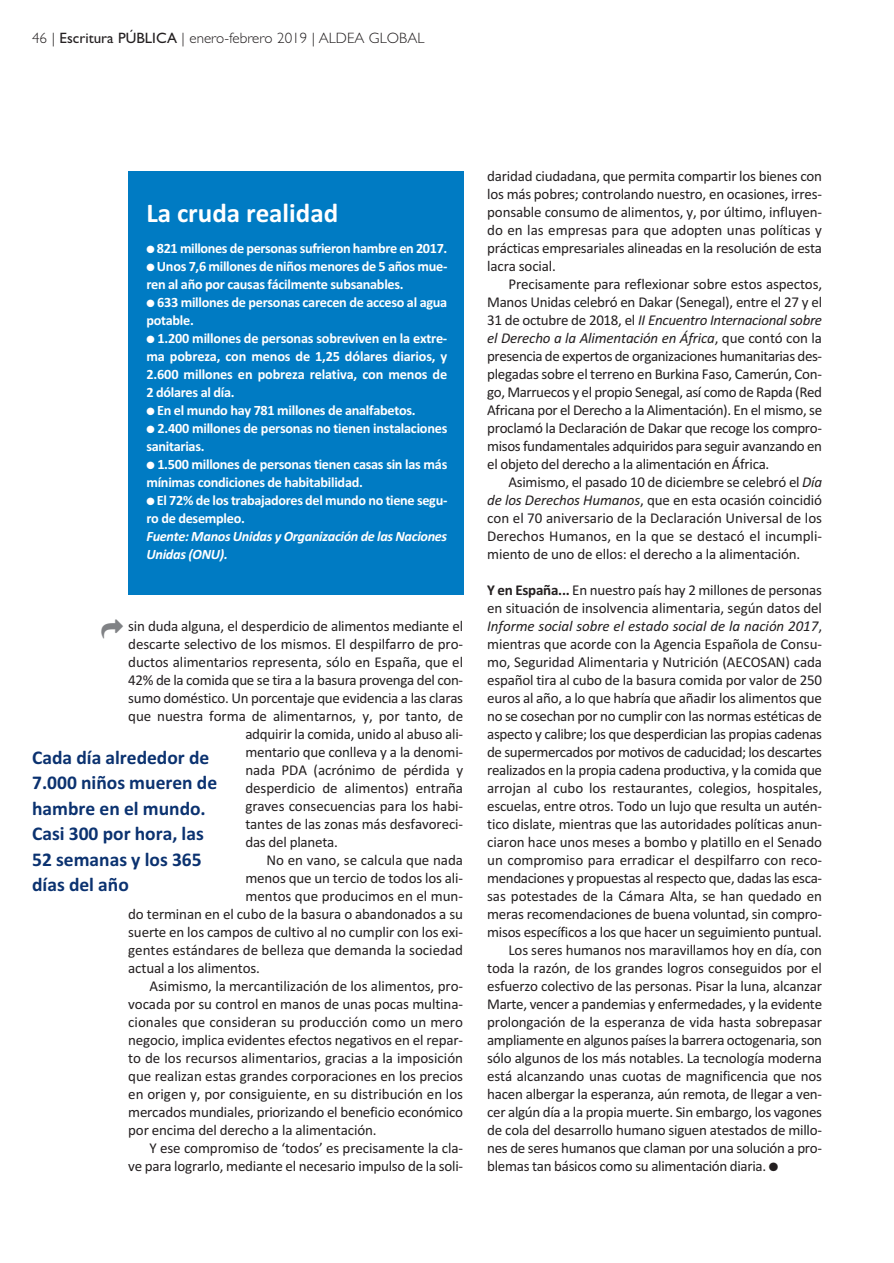
<style>
.page{position:relative;width:894px;height:1263px;background:#fff}
.page>*{position:absolute;margin:0;border:0;box-sizing:border-box;transform-origin:0 0}
.t1{font:700 27px "Calibri";color:#fff}
.t2{font:700 19.5px/25.5px "Calibri";color:#0b3270}
.t3{font:15px/18px "Calibri";letter-spacing:-.01em;color:#231f20;text-align:justify}
.t4{font:300 15px "Gill Sans";color:#231f20}
.t5{font:15px "Calibri";letter-spacing:-.03em;color:#231f20}
.t6{font:italic 15px "Calibri";letter-spacing:-.005em;color:#231f20}
.t7{font:700 14.25px/18px "Calibri";letter-spacing:-.02em;color:#fff}
.t8{font:italic 700 14.25px/18px "Calibri";letter-spacing:-.02em;color:#fff}
.s1{font-weight:400}
.s2{font-style:italic}
.s3{font-weight:700}
.s4{font-style:normal}
</style>
<div class="page">
<div style="left:128px;top:171px;width:335px;height:423px;background:#007bc3"></div>
<p class="t4" style="left:32px;top:33px;width:394px">46 | <span class="s1">Escritura PÚBLICA</span> | enero-febrero 2019 | ALDEA GLOBAL</p>
<h1 class="t1" style="left:146px;top:204px;width:193px">La cruda realidad</h1>
<p class="t7" style="left:146px;top:240px;width:302px">● 821 millones de personas sufrieron hambre en 2017.</p>
<p class="t7" style="left:146px;top:258px;width:302px">● Unos 7,6 millones de niños menores de 5 años mue&shy;ren al año por causas fácilmente subsanables.</p>
<p class="t7" style="left:146px;top:294px;width:302px">● 633 millones de personas carecen de acceso al agua potable.</p>
<p class="t7" style="left:146px;top:330px;width:302px;text-align:justify">● 1.200 millones de personas sobreviven en la extre&shy;ma pobreza, con menos de 1,25 dólares diarios, y 2.600 millones en pobreza relativa, con menos de 2 dólares al día.</p>
<p class="t7" style="left:146px;top:402px;width:270px">● En el mundo hay 781 millones de analfabetos.</p>
<p class="t7" style="left:146px;top:420px;width:302px">● 2.400 millones de personas no tienen instalaciones sanitarias.</p>
<p class="t7" style="left:146px;top:456px;width:302px">● 1.500 millones de personas tienen casas sin las más mínimas condiciones de habitabilidad.</p>
<p class="t7" style="left:146px;top:492px;width:302px">● El 72% de los trabajadores del mundo no tiene segu&shy;ro de desempleo.</p>
<p class="t8" style="left:146px;top:528px;width:302px">Fuente: Manos Unidas y Organización de las Naciones<br>Unidas (ONU).</p>
<p class="t3" style="left:128px;top:618px;width:336px">sin duda alguna, el desperdicio de alimentos mediante el</p>
<p class="t3" style="left:128px;top:636px;width:336px">descarte selectivo de los mismos. El despilfarro de pro-</p>
<p class="t3" style="left:128px;top:654px;width:336px">ductos alimentarios representa, sólo en España, que el</p>
<p class="t3" style="left:128px;top:672px;width:336px">42% de la comida que se tira a la basura provenga del con-</p>
<p class="t3" style="left:128px;top:690px;width:336px">sumo doméstico. Un porcentaje que evidencia a las claras</p>
<p class="t3" style="left:128px;top:708px;width:336px">que nuestra forma de alimentarnos, y, por tanto, de</p>
<p class="t3" style="left:245px;top:726px;width:219px">adquirir la comida, unido al abuso ali-</p>
<p class="t3" style="left:245px;top:744px;width:219px">mentario que conlleva y a la denomi-</p>
<p class="t3" style="left:245px;top:762px;width:219px">nada PDA (acrónimo de pérdida y</p>
<p class="t3" style="left:245px;top:780px;width:219px">desperdicio de alimentos) entraña</p>
<p class="t3" style="left:245px;top:798px;width:219px">graves consecuencias para los habi-</p>
<p class="t3" style="left:245px;top:816px;width:219px">tantes de las zonas más desfavoreci-</p>
<p class="t3" style="left:245px;top:834px;width:94px">das del planeta.</p>
<p class="t3" style="left:266px;top:852px;width:198px">No en vano, se calcula que nada</p>
<p class="t3" style="left:245px;top:870px;width:219px">menos que un tercio de todos los ali-</p>
<p class="t3" style="left:245px;top:888px;width:219px">mentos que producimos en el mun-</p>
<p class="t3" style="left:128px;top:906px;width:336px">do terminan en el cubo de la basura o abandonados a su</p>
<p class="t3" style="left:128px;top:924px;width:336px">suerte en los campos de cultivo al no cumplir con los exi-</p>
<p class="t3" style="left:128px;top:942px;width:336px">gentes estándares de belleza que demanda la sociedad</p>
<p class="t3" style="left:128px;top:960px;width:133px">actual a los alimentos.</p>
<p class="t3" style="left:149px;top:978px;width:315px">Asimismo, la mercantilización de los alimentos, pro-</p>
<p class="t3" style="left:128px;top:996px;width:336px">vocada por su control en manos de unas pocas multina-</p>
<p class="t3" style="left:128px;top:1014px;width:336px">cionales que consideran su producción como un mero</p>
<p class="t3" style="left:128px;top:1032px;width:336px">negocio, implica evidentes efectos negativos en el repar-</p>
<p class="t3" style="left:128px;top:1050px;width:336px">to de los recursos alimentarios, gracias a la imposición</p>
<p class="t3" style="left:128px;top:1068px;width:336px">que realizan estas grandes corporaciones en los precios</p>
<p class="t3" style="left:128px;top:1086px;width:336px">en origen y, por consiguiente, en su distribución en los</p>
<p class="t3" style="left:128px;top:1104px;width:336px">mercados mundiales, priorizando el beneficio económico</p>
<p class="t3" style="left:128px;top:1122px;width:250px">por encima del derecho a la alimentación.</p>
<p class="t3" style="left:149px;top:1140px;width:315px">Y ese compromiso de ‘todos’ es precisamente la cla-</p>
<p class="t3" style="left:128px;top:1158px;width:336px">ve para lograrlo, mediante el necesario impulso de la soli-</p>
<h2 class="t2" style="left:32px;top:746px;width:186px">Cada día alrededor de<br>7.000 niños mueren de hambre en el mundo.<br>Casi 300 por hora, las<br>52 semanas y los 365 días del año</h2>
<p class="t3" style="left:487px;top:168px;width:336px">daridad ciudadana, que permita compartir los bienes con los más pobres; controlando nuestro, en ocasiones, irres&shy;ponsable consumo de alimentos, y, por último, influyen&shy;do en las empresas para que adopten unas políticas y prácticas empresariales alineadas en la resolución de esta lacra social.</p>
<p class="t3" style="left:487px;top:276px;width:336px;text-indent:21px">Precisamente para reflexionar sobre estos aspectos, Manos Unidas celebró en Dakar (Senegal), entre el 27 y el 31 de octubre de 2018, el <span class="s2">II Encuentro Internacional sobre el Derecho a la Alimentación en África</span>, que contó con la presencia de expertos de organizaciones humanitarias des&shy;plegadas sobre el terreno en Burkina Faso, Camerún, Con&shy;go, Marruecos y el propio Senegal, así como de Rapda (Red Africana por el Derecho a la Alimentación). En el mismo, se proclamó la Declaración de Dakar que recoge los compro&shy;misos fundamentales adquiridos para seguir avanzando en el objeto del derecho a la alimentación en África.</p>
<p class="t3" style="left:487px;top:474px;width:336px;text-indent:21px">Asimismo, el pasado 10 de diciembre se celebró el <span class="s2">Día de los Derechos Humanos</span>, que en esta ocasión coincidió con el 70 aniversario de la Declaración Universal de los Derechos Humanos, en la que se destacó el incumpli&shy;miento de uno de ellos: el derecho a la alimentación.</p>
<p class="t3" style="left:487px;top:582px;width:336px"><span class="s3">Y en España...</span> En nuestro país hay 2 millones de personas</p>
<p class="t3" style="left:487px;top:600px;width:336px">en situación de insolvencia alimentaria, según datos del</p>
<p class="t6" style="left:487px;top:616px;width:336px">Informe social sobre el estado social de la nación 2017<span class="s4">,</span></p>
<p class="t3" style="left:487px;top:636px;width:336px">mientras que acorde con la Agencia Española de Consu-</p>
<p class="t3" style="left:487px;top:654px;width:336px">mo, Seguridad Alimentaria y Nutrición (AECOSAN) cada</p>
<p class="t3" style="left:487px;top:672px;width:336px">español tira al cubo de la basura comida por valor de 250</p>
<p class="t3" style="left:487px;top:690px;width:336px">euros al año, a lo que habría que añadir los alimentos que</p>
<p class="t3" style="left:487px;top:708px;width:336px">no se cosechan por no cumplir con las normas estéticas de</p>
<p class="t3" style="left:487px;top:726px;width:336px">aspecto y calibre; los que desperdician las propias cadenas</p>
<p class="t5" style="left:487px;top:746px;width:336px">de supermercados por motivos de caducidad; los descartes</p>
<p class="t3" style="left:487px;top:762px;width:336px">realizados en la propia cadena productiva, y la comida que</p>
<p class="t3" style="left:487px;top:780px;width:336px">arrojan al cubo los restaurantes, colegios, hospitales,</p>
<p class="t3" style="left:487px;top:798px;width:336px">escuelas, entre otros. Todo un lujo que resulta un autén-</p>
<p class="t3" style="left:487px;top:816px;width:336px">tico dislate, mientras que las autoridades políticas anun-</p>
<p class="t3" style="left:487px;top:834px;width:336px">ciaron hace unos meses a bombo y platillo en el Senado</p>
<p class="t3" style="left:487px;top:852px;width:336px">un compromiso para erradicar el despilfarro con reco-</p>
<p class="t3" style="left:487px;top:870px;width:336px">mendaciones y propuestas al respecto que, dadas las esca-</p>
<p class="t3" style="left:487px;top:888px;width:336px">sas potestades de la Cámara Alta, se han quedado en</p>
<p class="t3" style="left:487px;top:906px;width:336px">meras recomendaciones de buena voluntad, sin compro-</p>
<p class="t3" style="left:487px;top:924px;width:336px">misos específicos a los que hacer un seguimiento puntual.</p>
<p class="t3" style="left:508px;top:942px;width:315px">Los seres humanos nos maravillamos hoy en día, con</p>
<p class="t3" style="left:487px;top:960px;width:336px">toda la razón, de los grandes logros conseguidos por el</p>
<p class="t3" style="left:487px;top:978px;width:336px">esfuerzo colectivo de las personas. Pisar la luna, alcanzar</p>
<p class="t3" style="left:487px;top:996px;width:336px">Marte, vencer a pandemias y enfermedades, y la evidente</p>
<p class="t3" style="left:487px;top:1014px;width:336px">prolongación de la esperanza de vida hasta sobrepasar</p>
<p class="t3" style="left:487px;top:1032px;width:336px">ampliamente en algunos países la barrera octogenaria, son</p>
<p class="t3" style="left:487px;top:1050px;width:336px">sólo algunos de los más notables. La tecnología moderna</p>
<p class="t3" style="left:487px;top:1068px;width:336px">está alcanzando unas cuotas de magnificencia que nos</p>
<p class="t3" style="left:487px;top:1086px;width:336px">hacen albergar la esperanza, aún remota, de llegar a ven-</p>
<p class="t3" style="left:487px;top:1104px;width:336px">cer algún día a la propia muerte. Sin embargo, los vagones</p>
<p class="t3" style="left:487px;top:1122px;width:336px">de cola del desarrollo humano siguen atestados de millo-</p>
<p class="t3" style="left:487px;top:1140px;width:336px">nes de seres humanos que claman por una solución a pro-</p>
<p class="t3" style="left:487px;top:1158px;width:292px">blemas tan básicos como su alimentación diaria. ●</p>
</div>
